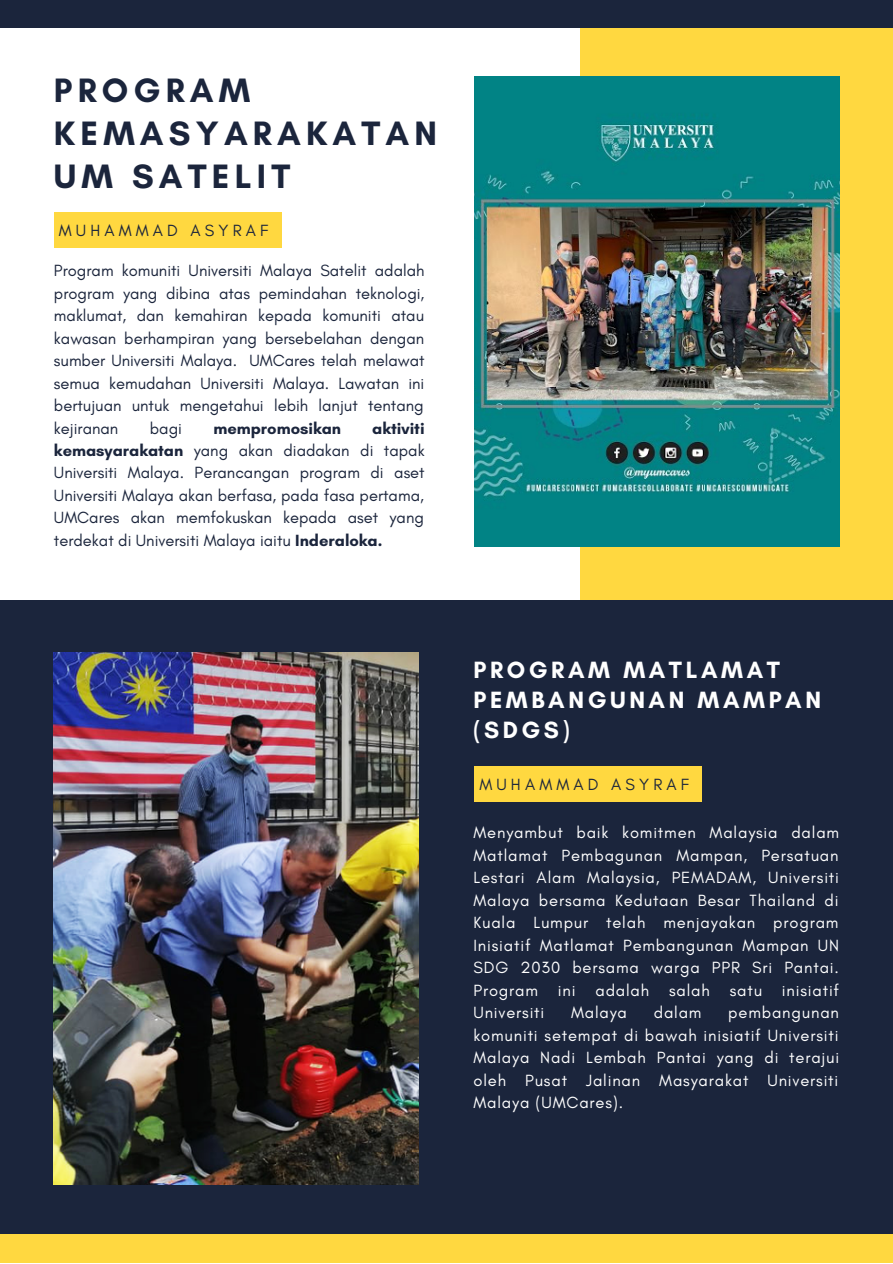
<style>
.page{position:relative;width:893px;height:1264px;background:#fff}
.page>*{position:absolute;margin:0;border:0;box-sizing:border-box;transform-origin:0 0}
.t1{font:700 34.5px/42.8px "Glacial Indifference";letter-spacing:.15em;color:#1b253c}
.t2{font:700 24px/30.3px "Glacial Indifference";letter-spacing:.15em;color:#fff}
.t3{font:16.5px/22.5px "Glacial Indifference";color:#1b253c;text-align:justify}
.t4{font:16.5px/22.5px "Glacial Indifference";letter-spacing:.05em;color:#fff;text-align:justify}
.t5{font:16.5px "Glacial Indifference";letter-spacing:.25em;color:#1b253c}
.t6{font:700 16.5px "Glacial Indifference";color:#1b253c}
.s1{font-weight:700}
</style>
<div class="page">
<div style="left:580px;top:13px;width:312px;height:607px;background:#ffd840"></div>
<div style="left:0;top:600px;width:892px;height:634px;background:#1b253c"></div>
<div style="left:0;top:0;width:892px;height:27px;background:#1b253c"></div>
<div style="left:0;top:1234px;width:892px;height:28px;background:#ffd840"></div>
<img style="left:474px;top:76px;width:365px;height:470px">
<img style="left:54px;top:652px;width:364px;height:532px">
<div style="left:54px;top:212px;width:227px;height:35px;background:#ffd840"></div>
<div style="left:474px;top:766px;width:227px;height:35px;background:#ffd840"></div>
<h1 class="t1" style="left:54px;top:69px;width:384px">PROGRAM<br>KEMASYARAKATAN<br>UM SATELIT</h1>
<p class="t5" style="left:59px;top:220px;width:211px">MUHAMMAD ASYRAF</p>
<p class="t3" style="left:54px;top:259px;width:372px">Program komuniti Universiti Malaya Satelit adalah program yang dibina atas pemindahan teknologi, maklumat, dan kemahiran kepada komuniti atau kawasan berhampiran yang bersebelahan dengan sumber Universiti Malaya. UMCares telah melawat semua kemudahan Universiti Malaya. Lawatan ini bertujuan untuk mengetahui lebih lanjut tentang kejiranan</p>
<p class="t3" style="left:54px;top:416px;width:372px;text-indent:318px"><span class="s1">aktiviti kemasyarakatan</span> yang akan diadakan di tapak Universiti Malaya. Perancangan program di aset Universiti Malaya akan berfasa, pada fasa pertama, UMCares akan memfokuskan kepada aset yang terdekat di Universiti Malaya iaitu <span class="s1">Inderaloka.</span></p>
<p class="t3" style="left:150px;top:416px;width:34px">bagi</p>
<p class="t6" style="left:213px;top:418px;width:129px">mempromosikan</p>
<h2 class="t2" style="left:473px;top:654px;width:349px">PROGRAM MATLAMAT<br>PEMBANGUNAN MAMPAN (SDGS)</h2>
<p class="t5" style="left:479px;top:774px;width:211px">MUHAMMAD ASYRAF</p>
<p class="t4" style="left:473px;top:821px;width:367px">Menyambut baik komitmen Malaysia dalam Matlamat Pembagunan Mampan, Persatuan Lestari Alam Malaysia, PEMADAM, Universiti Malaya bersama Kedutaan Besar Thailand di Kuala Lumpur telah menjayakan program Inisiatif Matlamat Pembangunan Mampan UN SDG 2030 bersama warga PPR Sri Pantai.<br>Program ini adalah salah satu inisiatif Universiti</p>
<p class="t4" style="left:473px;top:1001px;width:367px;text-indent:255px">pembangunan komuniti setempat di bawah inisiatif Universiti Malaya Nadi Lembah Pantai yang di terajui oleh Pusat Jalinan Masyarakat Universiti Malaya (UMCares).</p>
<p class="t4" style="left:571px;top:1001px;width:57px">Malaya</p>
<p class="t4" style="left:653px;top:1001px;width:49px">dalam</p>
</div>
